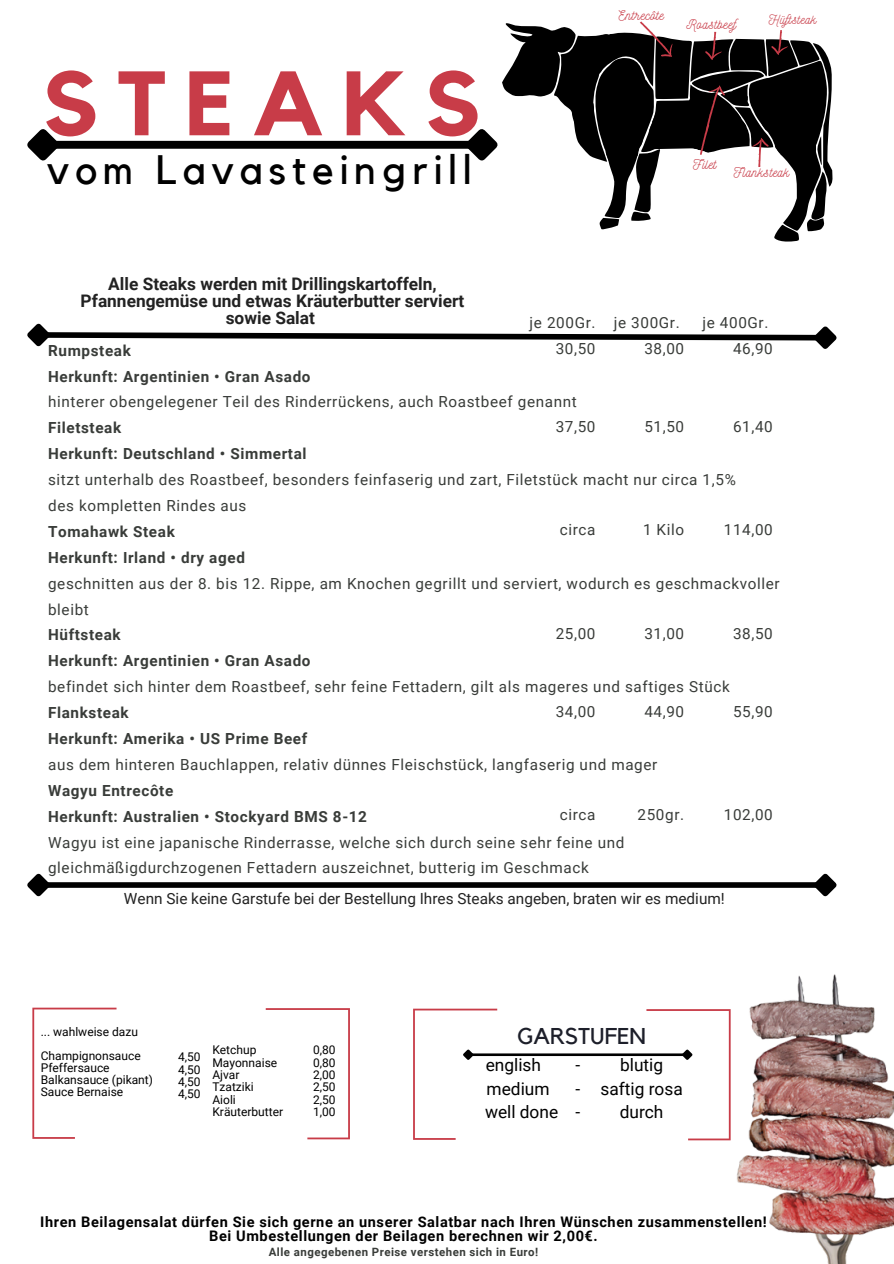
<style>
.page{position:relative;width:894px;height:1264px;background:#fff}
.page>*{position:absolute;margin:0;border:0;box-sizing:border-box;transform-origin:0 0}
.t1{font:700 90.15px "Kollektif";letter-spacing:.2em;color:#c83c48}
.t2{font:40.95px "Kollektif";letter-spacing:.145em;color:#000}
.t3{font:22.8px "Kollektif";color:#1d1f2a}
.t4{font:700 17.25px/16.8px "Roboto";color:#222;text-align:center}
.t5{font:17.25px/23.4px "Roboto";color:#000}
.t6{font:15.3px/25.8px "Roboto";letter-spacing:.04em;color:#393c39;text-align:right}
.t7{font:15.3px "Roboto";color:#222}
.t8{font:700 14.55px/14px "Roboto";letter-spacing:.04em;color:#000;text-align:center}
.t9{font:13.5px "Nickainley";letter-spacing:.04em;color:#c83c48}
.t10{font:13.05px "Nickainley";letter-spacing:.04em;color:#c83c48}
.t11{font:12px "Roboto";color:#000}
.t12{font:700 11.4px "Roboto";letter-spacing:.04em;color:#393c39}
.s1{font-weight:700}
</style>
<div class="page">
<img style="left:688px;top:974px;width:205px;height:289px">
<svg style="left:32px;top:1007px;width:318px;height:132px"></svg>
<svg style="left:27px;top:323px;width:810px;height:26px"></svg>
<div style="left:55px;top:141px;width:415px;height:8px;background:#000"></div>
<svg style="left:27px;top:129px;width:39px;height:32px"></svg>
<svg style="left:458px;top:21px;width:374px;height:220px"></svg>
<svg style="left:413px;top:1008px;width:317px;height:132px"></svg>
<div style="left:47px;top:882px;width:769px;height:5px;background:#000"></div>
<svg style="left:27px;top:873px;width:28px;height:24px"></svg>
<svg style="left:808px;top:873px;width:29px;height:24px"></svg>
<p class="t1" style="left:43px;top:62px;width:439px">STEAKS</p>
<p class="t2" style="left:47px;top:150px;width:426px">vom Lavasteingrill</p>
<p class="t9" style="left:618px;top:7px;width:46px">Entrecôte</p>
<p class="t9" style="left:686px;top:15px;width:58px">Roastbeef</p>
<p class="t10" style="left:768px;top:11px;width:49px">Hüftsteak</p>
<p class="t9" style="left:693px;top:155px;width:25px">Filet</p>
<p class="t9" style="left:733px;top:163px;width:57px">Flanksteak</p>
<h6 class="t4" style="left:81px;top:275px;width:385px">Alle Steaks werden mit Drillingskartoffeln,<br>Pfannengemüse und etwas Kräuterbutter serviert sowie Salat</h6>
<h1 class="t6" style="left:529px;top:310px;width:67px">je 200Gr.<br>30,50</h1>
<h6 class="t6" style="left:613px;top:310px;width:72px">je 300Gr.<br>38,00</h6>
<h6 class="t6" style="left:702px;top:310px;width:72px">je 400Gr.<br>46,90</h6>
<p class="t6" style="left:48px;top:337px;width:733px;text-align:left"><span class="s1">Rumpsteak<br>Herkunft: Argentinien • Gran Asado<br></span>hinterer obengelegener Teil des Rinderrückens, auch Roastbeef genannt<br><span class="s1">Filetsteak<br>Herkunft: Deutschland • Simmertal<br></span>sitzt unterhalb des Roastbeef, besonders feinfaserig und zart, Filetstück macht nur circa 1,5%<br>des kompletten Rindes aus<br><span class="s1">Tomahawk Steak<br>Herkunft: Irland • dry aged<br></span>geschnitten aus der 8. bis 12. Rippe, am Knochen gegrillt und serviert, wodurch es geschmackvoller bleibt<br><span class="s1">Hüftsteak<br>Herkunft: Argentinien • Gran Asado<br></span>befindet sich hinter dem Roastbeef, sehr feine Fettadern, gilt als mageres und saftiges Stück <span class="s1">Flanksteak<br>Herkunft: Amerika • US Prime Beef<br></span>aus dem hinteren Bauchlappen, relativ dünnes Fleischstück, langfaserig und mager<br><span class="s1">Wagyu Entrecôte<br>Herkunft: Australien • Stockyard BMS 8-12<br></span>Wagyu ist eine japanische Rinderrasse, welche sich durch seine sehr feine und gleichmäßigdurchzogenen Fettadern auszeichnet, butterig im Geschmack</p>
<h2 class="t6" style="left:555px;top:413px;width:41px">37,50</h2>
<h6 class="t6" style="left:644px;top:413px;width:41px">51,50</h6>
<h6 class="t6" style="left:732px;top:413px;width:41px">61,40</h6>
<h6 class="t6" style="left:642px;top:517px;width:43px">1 Kilo</h6>
<h4 class="t6" style="left:559px;top:517px;width:37px">circa</h4>
<h6 class="t6" style="left:723px;top:517px;width:50px">114,00</h6>
<h6 class="t6" style="left:555px;top:620px;width:41px">25,00</h6>
<h6 class="t6" style="left:644px;top:620px;width:41px">31,00</h6>
<h6 class="t6" style="left:732px;top:620px;width:41px">38,50</h6>
<h6 class="t6" style="left:555px;top:698px;width:41px">34,00</h6>
<h6 class="t6" style="left:644px;top:698px;width:41px">44,90</h6>
<h6 class="t6" style="left:732px;top:698px;width:41px">55,90</h6>
<h6 class="t6" style="left:559px;top:802px;width:37px">circa</h6>
<h6 class="t6" style="left:637px;top:802px;width:48px">250gr.</h6>
<h6 class="t6" style="left:723px;top:802px;width:50px">102,00</h6>
<p class="t7" style="left:124px;top:889px;width:602px">Wenn Sie keine Garstufe bei der Bestellung Ihres Steaks angeben, braten wir es medium!</p>
<p class="t11" style="left:41px;top:1024px;width:99px">... wahlweise dazu</p>
<p class="t11" style="left:41px;top:1048px;width:101px">Champignonsauce</p>
<p class="t11" style="left:41px;top:1061px;width:70px">Pfeffersauce</p>
<p class="t11" style="left:41px;top:1073px;width:114px">Balkansauce (pikant)</p>
<p class="t11" style="left:41px;top:1085px;width:84px">Sauce Bernaise</p>
<p class="t11" style="left:178px;top:1050px;width:24px">4,50</p>
<p class="t11" style="left:178px;top:1062px;width:24px">4,50</p>
<p class="t11" style="left:178px;top:1074px;width:24px">4,50</p>
<p class="t11" style="left:178px;top:1087px;width:24px">4,50</p>
<h6 class="t11" style="left:212px;top:1043px;width:46px">Ketchup</h6>
<h6 class="t11" style="left:212px;top:1055px;width:66px">Mayonnaise</h6>
<h6 class="t11" style="left:212px;top:1067px;width:29px">Ajvar</h6>
<h6 class="t11" style="left:212px;top:1080px;width:43px">Tzatziki</h6>
<h6 class="t11" style="left:212px;top:1092px;width:25px">Aioli</h6>
<p class="t11" style="left:212px;top:1104px;width:72px">Kräuterbutter</p>
<p class="t11" style="left:313px;top:1043px;width:24px">0,80</p>
<p class="t11" style="left:313px;top:1055px;width:24px">0,80</p>
<p class="t11" style="left:313px;top:1067px;width:24px">2,00</p>
<p class="t11" style="left:313px;top:1080px;width:24px">2,50</p>
<p class="t11" style="left:313px;top:1092px;width:24px">2,50</p>
<p class="t11" style="left:313px;top:1104px;width:24px">1,00</p>
<p class="t3" style="left:517px;top:1025px;width:130px">GARSTUFEN</p>
<p class="t5" style="left:485px;top:1053px;width:75px">english medium well done</p>
<p class="t5" style="left:575px;top:1053px;width:6px">-</p>
<h3 class="t5" style="left:600px;top:1053px;width:84px;text-align:center">blutig saftig rosa durch</h3>
<p class="t5" style="left:575px;top:1076px;width:6px">-</p>
<p class="t5" style="left:575px;top:1100px;width:6px">-</p>
<h6 class="t8" style="left:40px;top:1214px;width:727px">Ihren Beilagensalat dürfen Sie sich gerne an unserer Salatbar nach Ihren Wünschen zusammenstellen!<br>Bei Umbestellungen der Beilagen berechnen wir 2,00€.</h6>
<p class="t12" style="left:268px;top:1245px;width:271px">Alle angegebenen Preise verstehen sich in Euro!</p>
</div>
